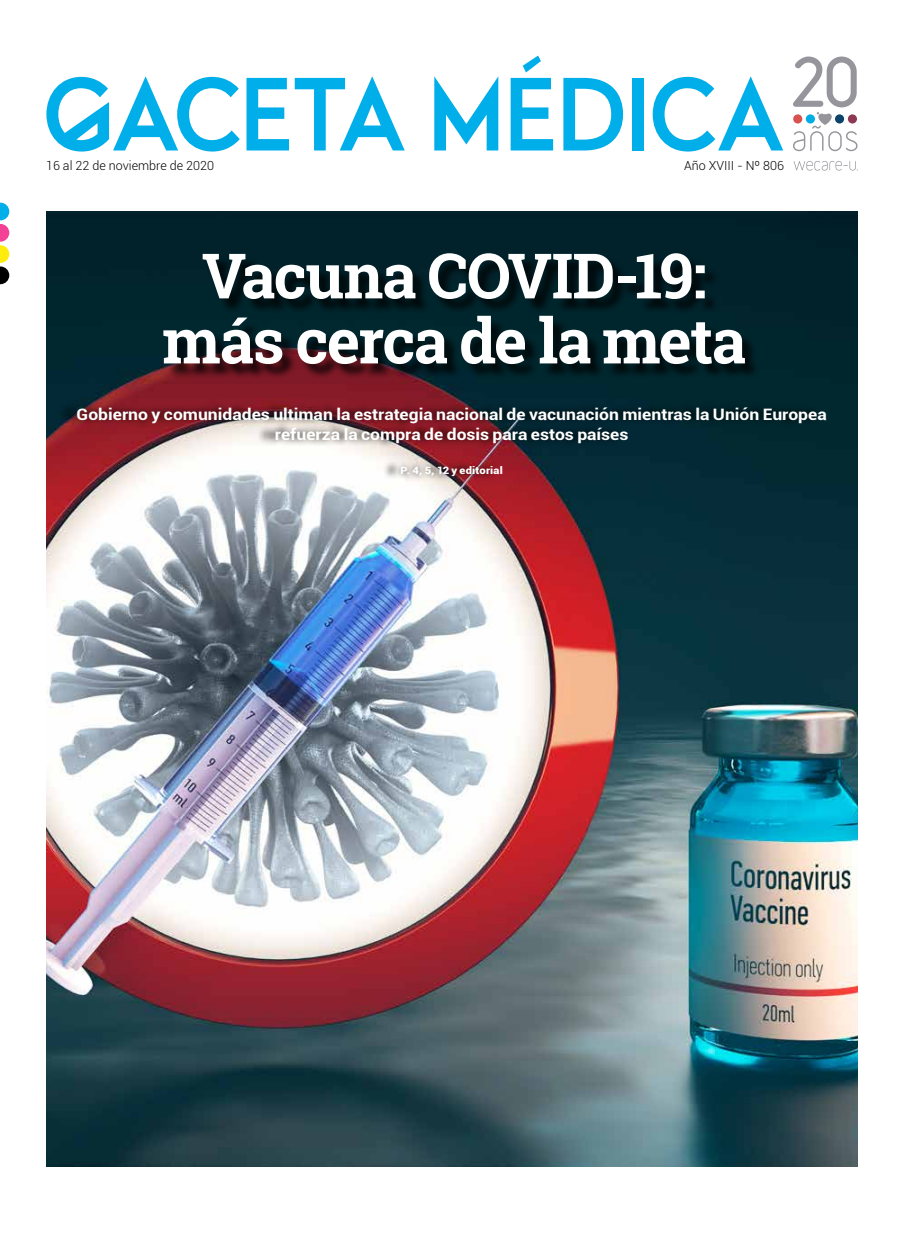
<style>
.page{position:relative;width:904px;height:1234px;background:#fff}
.page>*{position:absolute;margin:0;border:0;box-sizing:border-box;transform-origin:0 0}
.t1{font:700 62.5px/65px "Roboto Slab";letter-spacing:-.025em;color:#fff;text-align:center}
.t2{font:700 15.75px/20px "Roboto";color:#fff;text-align:center;scale:1.11 1}
.t3{font:300 12.5px "Roboto";color:#000}
.t4{font:900 10.12px "Roboto";letter-spacing:.015em;color:#fff;scale:1.11 1}
</style>
<div class="page">
<svg style="left:0;top:203px;width:9px;height:81px"></svg>
<svg style="left:793px;top:56px;width:64px;height:95px"></svg>
<svg style="left:793px;top:161px;width:63px;height:9px"></svg>
<svg style="left:46px;top:76px;width:194px;height:75px"></svg>
<svg style="left:246px;top:78px;width:43px;height:72px"></svg>
<svg style="left:295px;top:76px;width:110px;height:74px"></svg>
<svg style="left:434px;top:76px;width:64px;height:74px"></svg>
<svg style="left:510px;top:56px;width:43px;height:94px"></svg>
<svg style="left:563px;top:78px;width:60px;height:72px"></svg>
<div style="left:632px;top:78px;width:11px;height:72px;background:#00aeea"></div>
<svg style="left:652px;top:76px;width:131px;height:75px"></svg>
<img style="left:46px;top:211px;width:811px;height:955px">
<div style="left:166px;top:255px;width:594px;height:124px;background:#000;opacity:.75"></div>
<div style="left:58px;top:401px;width:762px;height:81px;background:#000;opacity:.75"></div>
<p class="t3" style="left:46px;top:157px;width:169px">16 al 22 de noviembre de 2020</p>
<p class="t3" style="left:684px;top:157px;width:101px">Año XVIII - Nº 806</p>
<h1 class="t1" style="left:162px;top:242px;width:585px">Vacuna COVID-19: más cerca de la meta</h1>
<p class="t2" style="left:77px;top:403px;width:677px">Gobierno y comunidades ultiman la estrategia nacional de vacunación mientras la Unión Europea refuerza la compra de dosis para estos países</p>
<p class="t4" style="left:400px;top:463px;width:93px">P. 4, 5, 12 y editorial</p>
</div>
